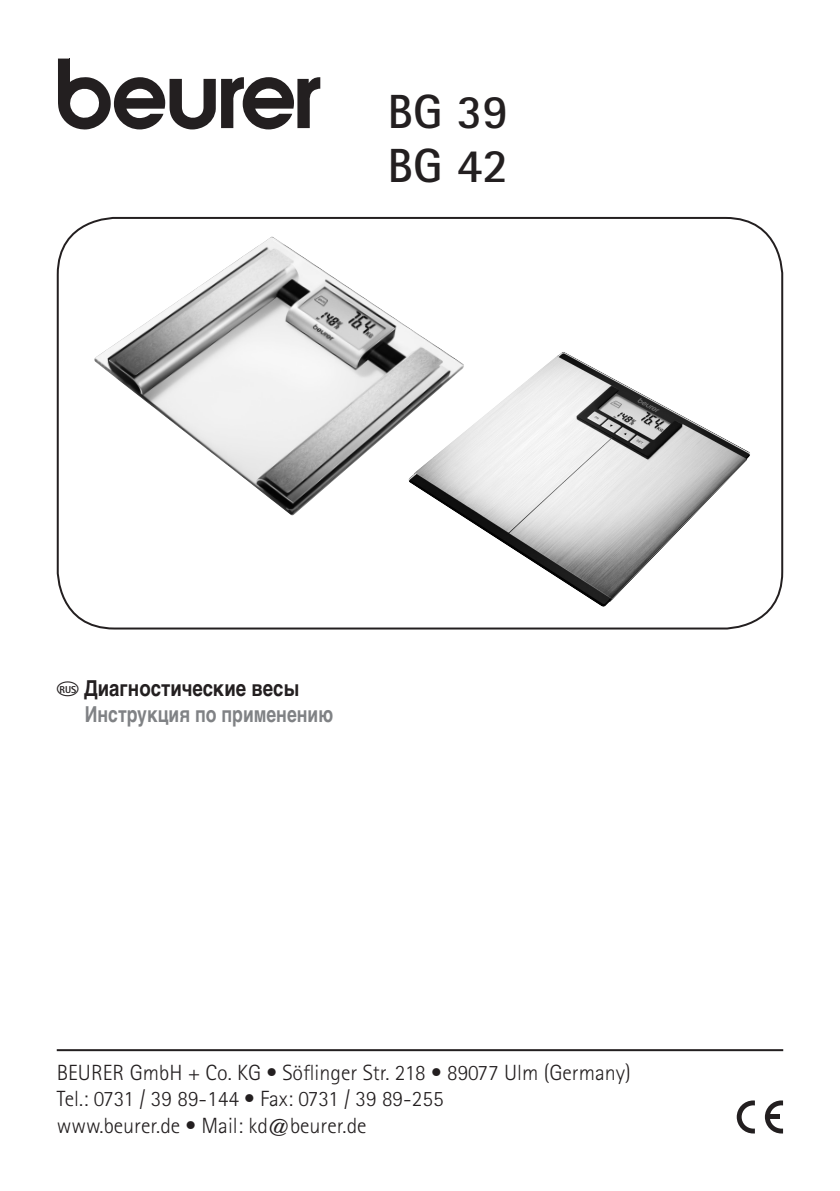
<style>
.page{position:relative;width:840px;height:1191px;background:#fff}
.page>*{position:absolute;margin:0;border:0;box-sizing:border-box;transform-origin:0 0}
.t1{font:700 48px/54px "Rotis Sans Serif";color:#231f20}
.t2{font:300 22px/26.4px "Rotis Sans Serif";color:#231f20}
.t3{font:700 22px/26px "Helvetica Cyr";color:#808285;scale:.8 1}
.t4{font:800 10px "Rotis Sans Serif";color:#231f20}
.s1{font-family:"Laender 2";font-weight:400;color:#231f20}
.s2{color:#231f20}
</style>
<div class="page">
<hr style="left:57px;top:1049px;width:725px;height:2px;background:#231f20">
<svg style="left:764px;top:1100px;width:18px;height:33px"></svg>
<div style="left:768px;top:1114px;width:11px;height:5px;background:#231f20"></div>
<svg style="left:736px;top:1100px;width:18px;height:33px"></svg>
<svg style="left:58px;top:59px;width:262px;height:70px"></svg>
<img style="left:94px;top:236px;width:350px;height:280px">
<img style="left:408px;top:351px;width:342px;height:256px">
<h1 class="t1" style="left:387px;top:90px;width:122px">BG 39<br>BG 42</h1>
<p class="t3" style="left:85px;top:677px;width:312px;text-indent:-28px"><span class="s1">o</span> <span class="s2">Диагностические весы<br></span>Инструкция по применению</p>
<p class="t4" style="left:59px;top:686px;width:18px">RUS</p>
<p class="t2" style="left:57px;top:1061px;width:575px">BEURER GmbH + Co. KG • Söflinger Str. 218 • 89077 Ulm (Germany)<br>Tel.: 0731 / 39 89-144 • Fax: 0731 / 39 89-255<br>www.beurer.de • Mail: kd@beurer.de</p>
</div>
